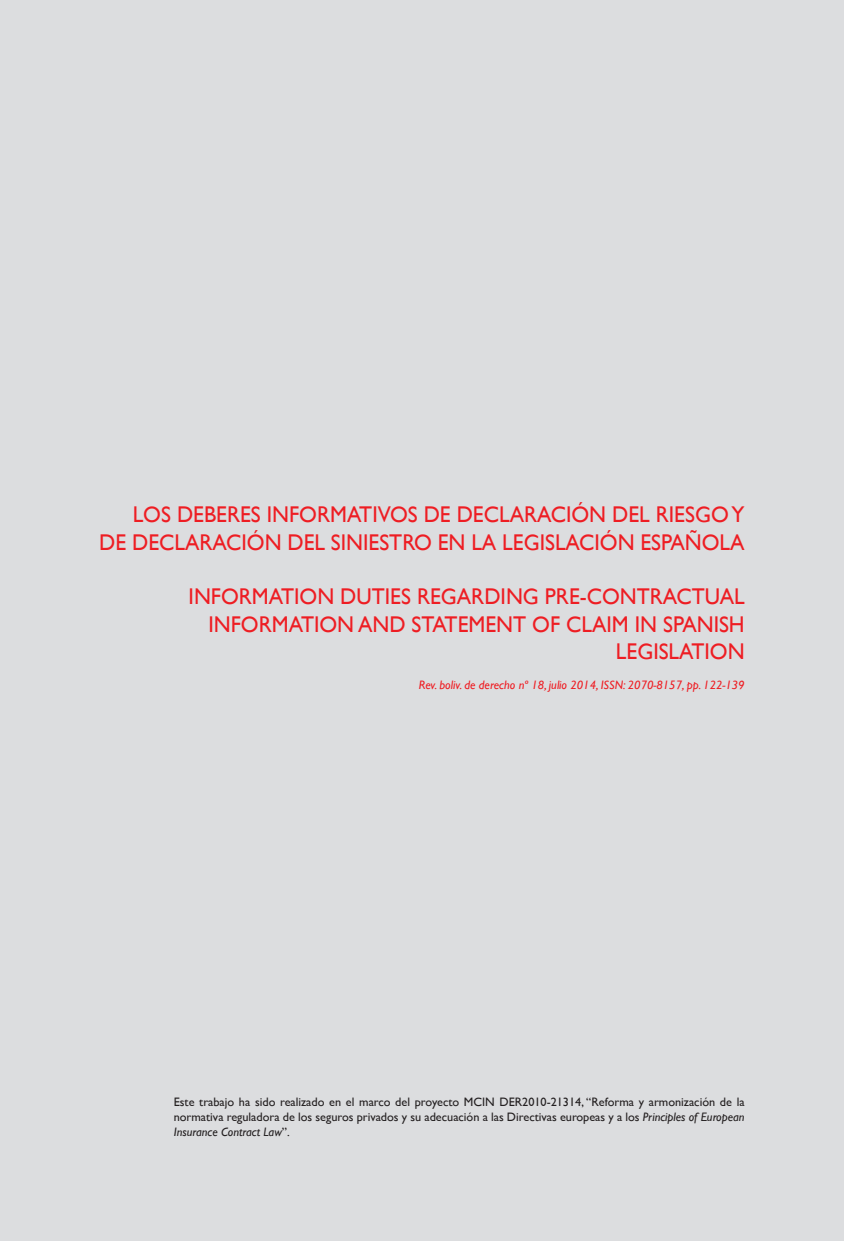
<style>
.page{position:relative;width:844px;height:1241px;background:#fff}
.page>*{position:absolute;margin:0;border:0;box-sizing:border-box;transform-origin:0 0}
.Cuerpo_central{font:22.75px/27.3px "Gill Sans";color:#ee1d23;text-align:right;scale:.95 1}
.Notas_al_pie{font:12.25px/14.7px "Gill Sans";color:#231f20;text-align:justify}
.t1{font:italic 12.25px "Gill Sans";color:#ee1d23}
.s1{font-style:italic}
</style>
<div class="page">
<div style="left:0;top:0;width:843px;height:1240px;background:#dcdddf"></div>
<p class="Cuerpo_central" style="left:99px;top:501px;width:680px">LOS DEBERES INFORMATIVOS DE DECLARACIÓN DEL RIESGO Y<br>DE DECLARACIÓN DEL SINIESTRO EN LA LEGISLACIÓN ESPAÑOLA</p>
<p class="Cuerpo_central" style="left:188px;top:582px;width:586px">INFORMATION DUTIES REGARDING PRE-CONTRACTUAL<br>INFORMATION AND STATEMENT OF CLAIM IN SPANISH<br>LEGISLATION</p>
<p class="t1" style="left:419px;top:678px;width:327px">Rev. boliv. de derecho nº 18, julio 2014, ISSN: 2070-8157, pp. 122-139</p>
<p class="Notas_al_pie" style="left:174px;top:1094px;width:572px">Este trabajo ha sido realizado en el marco del proyecto MCIN DER2010-21314, “Reforma y armonización de la normativa reguladora de los seguros privados y su adecuación a las Directivas europeas y a los <span class="s1">Principles of European Insurance Contract Law</span>”.</p>
</div>
